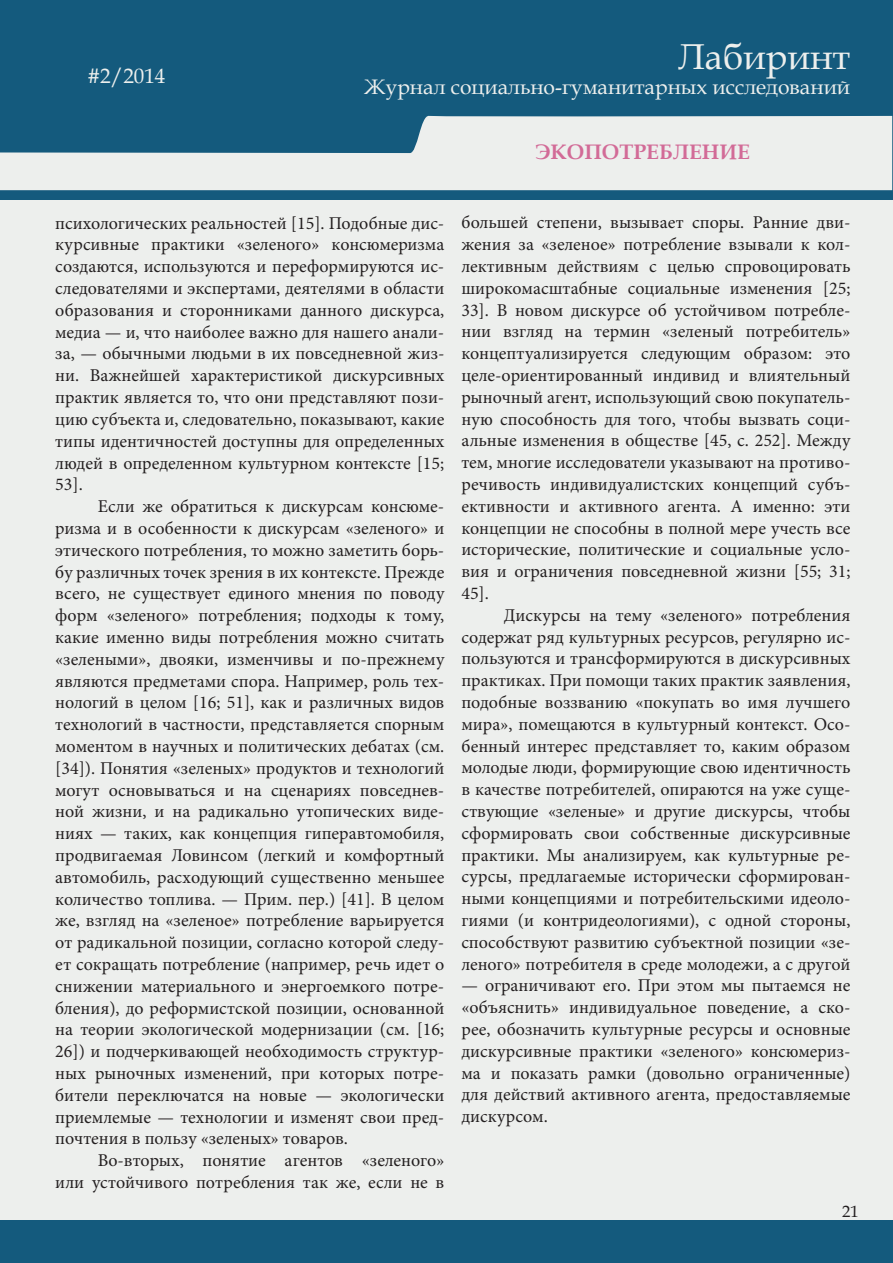
<style>
.page{position:relative;width:893px;height:1263px;background:#fff}
.page>*{position:absolute;margin:0;border:0;box-sizing:border-box;transform-origin:0 0}
.t1{font:36px "Book Antiqua";color:#edefed}
.t2{font:21px "Book Antiqua";color:#edefed}
.t3{font:700 21px "Book Antiqua";color:#d26b97}
.t4{font:18px/21.8px "Minion Pro";color:#231f20;text-align:justify}
.t5{font:16.5px "Book Antiqua";color:#231f20}
</style>
<div class="page">
<div style="left:0;top:1px;width:892px;height:1261px;background:#145a7d"></div>
<hr style="left:0;top:200px;width:1px;height:1020px;background:#edefed">
<div style="left:1px;top:200px;width:891px;height:1020px;background:#edefed"></div>
<svg style="left:0;top:115px;width:892px;height:75px;fill:#edefed"></svg>
<p class="t2" style="left:87px;top:61px;width:79px">#2/2014</p>
<p class="t2" style="left:100px;top:61px;width:12px">1</p>
<h1 class="t1" style="left:678px;top:31px;width:173px">Лабиринт</h1>
<p class="t2" style="left:364px;top:72px;width:487px">Журнал социально-гуманитарных исследований</p>
<p class="t3" style="left:535px;top:138px;width:216px">ЭКОПОТРЕБЛЕНИЕ</p>
<p class="t4" style="left:55px;top:212px;width:391px">психологических реальностей [15]. Подобные дис&shy;курсивные практики «зеленого» консюмеризма создаются, используются и переформируются ис&shy;следователями и экспертами, деятелями в области образования и сторонниками данного дискурса, медиа — и, что наиболее важно для нашего анали&shy;за, — обычными людьми в их повседневной жиз&shy;ни. Важнейшей характеристикой дискурсивных практик является то, что они представляют пози&shy;цию субъекта и, следовательно, показывают, какие типы идентичностей доступны для определенных людей в определенном культурном контексте [15; 53].</p>
<p class="t4" style="left:55px;top:495px;width:391px;text-indent:43px">Если же обратиться к дискурсам консюме&shy;ризма и в особенности к дискурсам «зеленого» и этического потребления, то можно заметить борь&shy;бу различных точек зрения в их контексте. Прежде всего, не существует единого мнения по поводу форм «зеленого» потребления; подходы к тому, какие именно виды потребления можно считать «зелеными», двояки, изменчивы и по-прежнему являются предметами спора. Например, роль тех&shy;нологий в целом [16; 51], как и различных видов технологий в частности, представляется спорным моментом в научных и политических дебатах (см. [34]). Понятия «зеленых» продуктов и технологий могут основываться и на сценариях повседнев&shy;ной жизни, и на радикально утопических виде&shy;ниях — таких, как концепция гиперавтомобиля, продвигаемая Ловинсом (легкий и комфортный автомобиль, расходующий существенно меньшее количество топлива. — Прим. пер.) [41]. В целом же, взгляд на «зеленое» потребление варьируется от радикальной позиции, согласно которой следу&shy;ет сокращать потребление (например, речь идет о снижении материального и энергоемкого потре&shy;бления), до реформистской позиции, основанной на теории экологической модернизации (см. [16; 26]) и подчеркивающей необходимость структур&shy;ных рыночных изменений, при которых потре&shy;бители переключатся на новые — экологически приемлемые — технологии и изменят свои пред&shy;почтения в пользу «зеленых» товаров.</p>
<p class="t4" style="left:55px;top:1149px;width:391px;text-align:right">Во-вторых, понятие агентов «зеленого»<br>или устойчивого потребления так же, если не в</p>
<p class="t4" style="left:461px;top:212px;width:391px">большей степени, вызывает споры. Ранние дви&shy;жения за «зеленое» потребление взывали к кол&shy;лективным действиям с целью спровоцировать широкомасштабные социальные изменения [25; 33]. В новом дискурсе об устойчивом потребле&shy;нии взгляд на термин «зеленый потребитель» концептуализируется следующим образом: это целе-ориентированный индивид и влиятельный рыночный агент, использующий свою покупатель&shy;ную способность для того, чтобы вызвать соци&shy;альные изменения в обществе [45, с. 252]. Между тем, многие исследователи указывают на противо&shy;речивость индивидуалистских концепций субъ&shy;ективности и активного агента. А именно: эти концепции не способны в полной мере учесть все исторические, политические и социальные усло&shy;вия и ограничения повседневной жизни [55; 31; 45].</p>
<p class="t4" style="left:461px;top:604px;width:391px;text-indent:43px">Дискурсы на тему «зеленого» потребления содержат ряд культурных ресурсов, регулярно ис&shy;пользуются и трансформируются в дискурсивных практиках. При помощи таких практик заявления, подобные воззванию «покупать во имя лучшего мира», помещаются в культурный контекст. Осо&shy;бенный интерес представляет то, каким образом молодые люди, формирующие свою идентичность в качестве потребителей, опираются на уже суще&shy;ствующие «зеленые» и другие дискурсы, чтобы сформировать свои собственные дискурсивные практики. Мы анализируем, как культурные ре&shy;сурсы, предлагаемые исторически сформирован&shy;ными концепциями и потребительскими идеоло&shy;гиями (и контридеологиями), с одной стороны, способствуют развитию субъектной позиции «зе&shy;леного» потребителя в среде молодежи, а с другой</p>
<p class="t4" style="left:461px;top:975px;width:391px">— ограничивают его. При этом мы пытаемся не «объяснить» индивидуальное поведение, а ско&shy;рее, обозначить культурные ресурсы и основные дискурсивные практики «зеленого» консюмериз&shy;ма и показать рамки (довольно ограниченные) для действий активного агента, предоставляемые дискурсом.</p>
<p class="t5" style="left:842px;top:1200px;width:18px">21</p>
</div>
